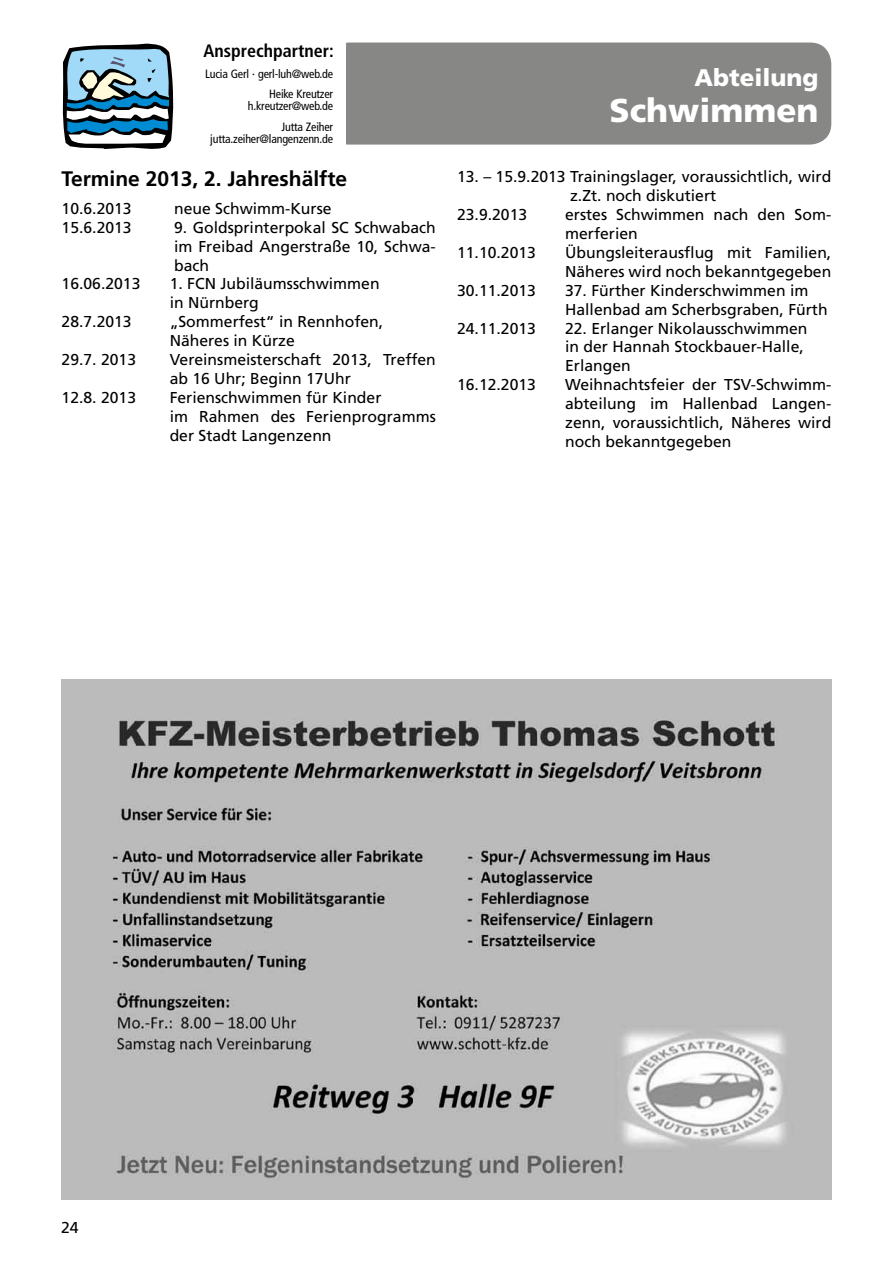
<style>
.page{position:relative;width:893px;height:1263px;background:#fff}
.page>*{position:absolute;margin:0;border:0;box-sizing:border-box;transform-origin:0 0}
.t1{font:900 33px "Frutiger";color:#fff}
.t2{font:900 24px "Frutiger";color:#fff}
.t3{font:700 21px "Frutiger";color:#000}
.t4{font:700 condensed 18px "Frutiger";color:#000}
.t5{font:15.75px/18.9px "Frutiger";color:#000}
.t6{font:condensed 12px/20.5px "Frutiger";letter-spacing:-.015em;color:#000;text-align:right}
</style>
<div class="page">
<div style="left:328px;top:43px;width:503px;height:102px;background:#878786;border-radius:21px"></div>
<img style="left:62px;top:680px;width:769px;height:520px">
<svg style="left:62px;top:44px;width:112px;height:105px"></svg>
<div style="left:186px;top:44px;width:160px;height:102px;background:#fff"></div>
<p class="t4" style="left:204px;top:40px;width:132px">Ansprechpartner:</p>
<p class="t6" style="left:205px;top:63px;width:130px">Lucia Gerl · gerl-luh@web.de<br>Heike Kreutzer</p>
<p class="t6" style="left:248px;top:96px;width:87px">h.kreutzer@web.de<br>Jutta Zeiher</p>
<p class="t6" style="left:210px;top:128px;width:124px">jutta.zeiher@langenzenn.de</p>
<h3 class="t3" style="left:62px;top:167px;width:287px">Termine 2013, 2. Jahreshälfte</h3>
<p class="t5" style="left:62px;top:199px;width:72px">10.6.2013</p>
<p class="t5" style="left:174px;top:199px;width:159px">neue Schwimm-Kurse</p>
<p class="t5" style="left:62px;top:218px;width:72px">15.6.2013</p>
<p class="t5" style="left:174px;top:218px;width:263px;text-align:justify">9. Goldsprinterpokal SC Schwabach im Freibad Angerstraße 10, Schwa&shy;bach</p>
<p class="t5" style="left:62px;top:274px;width:80px">16.06.2013</p>
<p class="t5" style="left:170px;top:274px;width:212px">1. FCN Jubiläumsschwimmen in Nürnberg</p>
<p class="t5" style="left:62px;top:312px;width:72px">28.7.2013</p>
<p class="t5" style="left:170px;top:312px;width:215px">„Sommerfest“ in Rennhofen,<br>Näheres in Kürze</p>
<p class="t5" style="left:62px;top:350px;width:76px">29.7. 2013</p>
<p class="t5" style="left:170px;top:350px;width:268px">Vereinsmeisterschaft 2013, Treffen ab 16 Uhr; Beginn 17Uhr</p>
<p class="t5" style="left:62px;top:388px;width:76px">12.8. 2013</p>
<p class="t5" style="left:170px;top:388px;width:268px">Ferienschwimmen für Kinder<br>im Rahmen des Ferienprogramms der Stadt Langenzenn</p>
<h2 class="t2" style="left:694px;top:63px;width:126px">Abteilung</h2>
<h1 class="t1" style="left:609px;top:91px;width:211px">Schwimmen</h1>
<p class="t5" style="left:457px;top:167px;width:376px">13. – 15.9.2013 Trainingslager, voraussichtlich, wird</p>
<p class="t5" style="left:570px;top:186px;width:148px">z.Zt. noch diskutiert</p>
<p class="t5" style="left:457px;top:205px;width:72px">23.9.2013</p>
<p class="t5" style="left:565px;top:205px;width:268px">erstes Schwimmen nach den Som&shy;merferien</p>
<p class="t5" style="left:457px;top:243px;width:80px">11.10.2013</p>
<p class="t5" style="left:565px;top:243px;width:268px">Übungsleiterausflug mit Familien,<br>Näheres wird noch bekanntgegeben</p>
<p class="t5" style="left:457px;top:281px;width:80px">30.11.2013</p>
<p class="t5" style="left:565px;top:281px;width:264px">37. Fürther Kinderschwimmen im<br>Hallenbad am Scherbsgraben, Fürth</p>
<p class="t5" style="left:457px;top:318px;width:80px">24.11.2013</p>
<p class="t5" style="left:565px;top:318px;width:244px">22. Erlanger Nikolausschwimmen in der Hannah Stockbauer-Halle,<br>Erlangen</p>
<p class="t5" style="left:457px;top:375px;width:80px">16.12.2013</p>
<p class="t5" style="left:565px;top:375px;width:268px;text-align:justify">Weihnachtsfeier der TSV-Schwimm&shy;abteilung im Hallenbad Langen&shy;zenn, voraussichtlich, Näheres wird noch bekanntgegeben</p>
<p class="t5" style="left:61px;top:1218px;width:19px">24</p>
</div>
